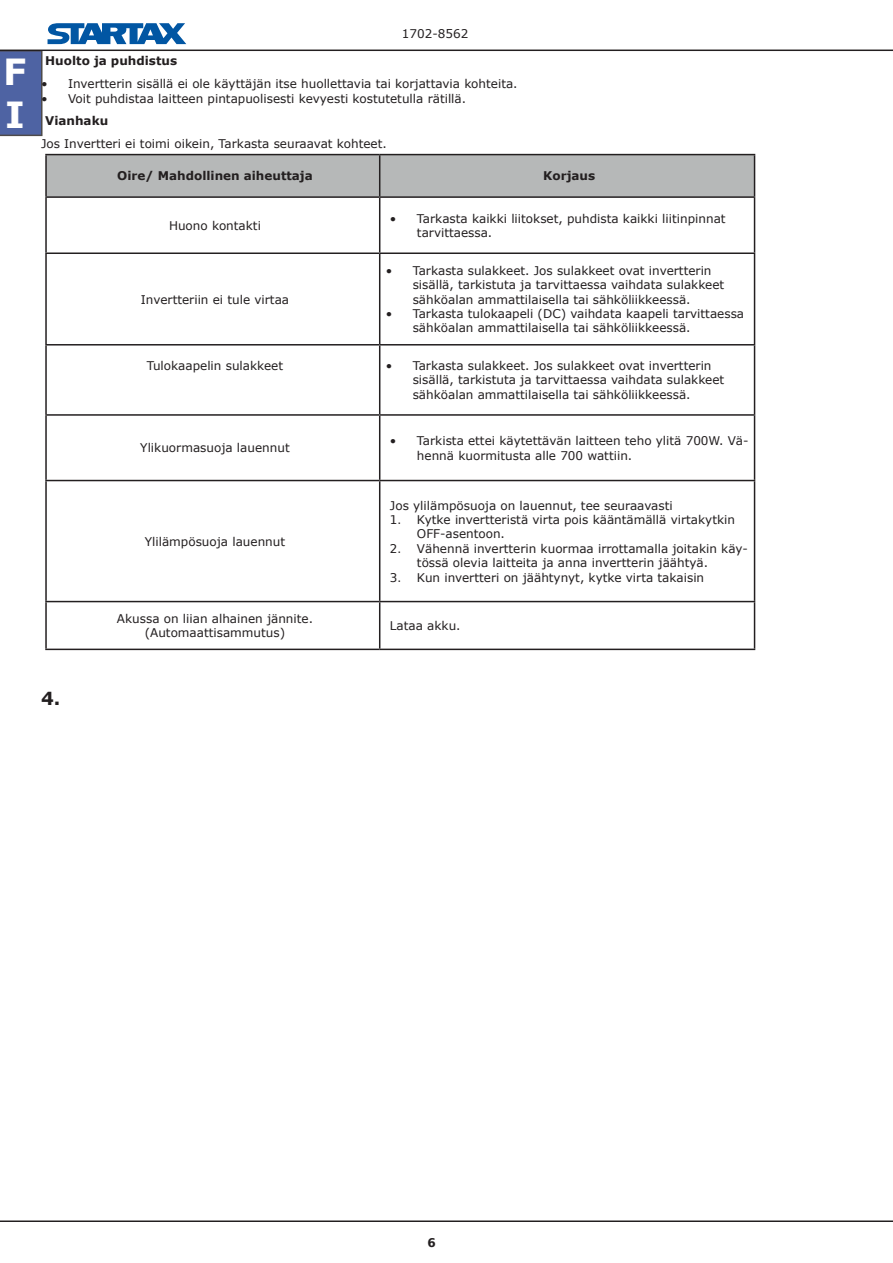
<style>
.page{position:relative;width:893px;height:1263px;background:#fff}
.page>*{position:absolute;margin:0;border:0;box-sizing:border-box;transform-origin:0 0}
.t1{font:700 36px/43.2px "Verdana";color:#fff}
.t2{font:700 18px "Verdana";color:#231f20}
.Käyttöohjeteksti{font:12px/14.4px "Verdana";color:#231f20}
.Käyttöohjeteksti_BOL{font:700 12px "Verdana";color:#231f20}
.Käyttöohjeotsikko_H1{font:700 12px "Verdana";color:#231f20}
.t3{font:700 12px "DejaVu Sans";color:#231f20}
.s1{font-family:"DejaVu Sans"}
</style>
<div class="page">
<hr style="left:0;top:48px;width:893px;height:2px;background:#231f20">
<hr style="left:0;top:1220px;width:893px;height:2px;background:#231f20">
<svg style="left:0;top:51px;width:43px;height:85px;background:#4f639e"></svg>
<div style="left:0;top:0;width:893px;height:49px;background:#fff"></div>
<hr style="left:0;top:50px;width:893px;height:1px;background:#231f20">
<svg style="left:48px;top:23px;width:138px;height:21px"></svg>
<div style="left:47px;top:155px;width:707px;height:41px;background:#b6b8b8"></div>
<svg style="left:47px;top:198px;width:707px;height:451px"></svg>
<hr style="left:45px;top:154px;width:335px;height:1px;background:#231f20">
<hr style="left:45px;top:155px;width:2px;height:41px;background:#231f20">
<hr style="left:380px;top:154px;width:375px;height:1px;background:#231f20">
<hr style="left:379px;top:155px;width:1px;height:41px;background:#231f20">
<hr style="left:754px;top:155px;width:1px;height:41px;background:#231f20">
<hr style="left:45px;top:196px;width:335px;height:2px;background:#231f20">
<hr style="left:45px;top:198px;width:2px;height:54px;background:#231f20">
<hr style="left:380px;top:196px;width:375px;height:2px;background:#231f20">
<hr style="left:379px;top:198px;width:1px;height:54px;background:#231f20">
<hr style="left:754px;top:198px;width:1px;height:54px;background:#231f20">
<hr style="left:45px;top:252px;width:335px;height:2px;background:#231f20">
<hr style="left:45px;top:254px;width:2px;height:90px;background:#231f20">
<hr style="left:380px;top:252px;width:375px;height:2px;background:#231f20">
<hr style="left:379px;top:254px;width:1px;height:90px;background:#231f20">
<hr style="left:754px;top:254px;width:1px;height:90px;background:#231f20">
<hr style="left:45px;top:344px;width:335px;height:1px;background:#231f20">
<hr style="left:45px;top:345px;width:2px;height:69px;background:#231f20">
<hr style="left:380px;top:344px;width:375px;height:1px;background:#231f20">
<hr style="left:379px;top:345px;width:1px;height:69px;background:#231f20">
<hr style="left:754px;top:345px;width:1px;height:69px;background:#231f20">
<hr style="left:45px;top:414px;width:335px;height:2px;background:#231f20">
<hr style="left:45px;top:416px;width:2px;height:64px;background:#231f20">
<hr style="left:380px;top:414px;width:375px;height:2px;background:#231f20">
<hr style="left:379px;top:416px;width:1px;height:64px;background:#231f20">
<hr style="left:754px;top:416px;width:1px;height:64px;background:#231f20">
<hr style="left:45px;top:480px;width:335px;height:1px;background:#231f20">
<hr style="left:45px;top:481px;width:2px;height:120px;background:#231f20">
<hr style="left:380px;top:480px;width:375px;height:1px;background:#231f20">
<hr style="left:379px;top:481px;width:1px;height:120px;background:#231f20">
<hr style="left:754px;top:481px;width:1px;height:120px;background:#231f20">
<hr style="left:45px;top:601px;width:335px;height:1px;background:#231f20">
<hr style="left:45px;top:602px;width:2px;height:47px;background:#231f20">
<hr style="left:380px;top:601px;width:375px;height:1px;background:#231f20">
<hr style="left:379px;top:602px;width:1px;height:47px;background:#231f20">
<hr style="left:754px;top:602px;width:1px;height:47px;background:#231f20">
<hr style="left:45px;top:649px;width:335px;height:1px;background:#231f20">
<hr style="left:380px;top:649px;width:375px;height:1px;background:#231f20">
<h1 class="t1" style="left:3px;top:50px;width:25px">F<br>I</h1>
<p class="Käyttöohjeteksti" style="left:402px;top:27px;width:68px">1702-8562</p>
<p class="Käyttöohjeotsikko_H1" style="left:45px;top:52px;width:133px">Huolto ja puhdistus</p>
<p class="Käyttöohjeteksti" style="left:41px;top:76px;width:478px">• Invertterin sisällä ei ole käyttäjän itse huollettavia tai korjattavia kohteita.</p>
<p class="Käyttöohjeteksti" style="left:41px;top:91px;width:427px">• Voit puhdistaa laitteen pintapuolisesti kevyesti kostutetulla rätillä.</p>
<p class="Käyttöohjeotsikko_H1" style="left:45px;top:113px;width:64px">Vianhaku</p>
<p class="Käyttöohjeteksti" style="left:41px;top:137px;width:347px">Jos Invertteri ei toimi oikein, Tarkasta seuraavat kohteet.</p>
<p class="Käyttöohjeteksti_BOL" style="left:117px;top:168px;width:197px">Oire/ Mahdollinen aiheuttaja</p>
<p class="Käyttöohjeteksti_BOL" style="left:543px;top:168px;width:53px">Korjaus</p>
<p class="Käyttöohjeteksti" style="left:169px;top:218px;width:93px">Huono kontakti</p>
<p class="Käyttöohjeteksti" style="left:417px;top:211px;width:310px;text-indent:-27px">• Tarkasta kaikki liitokset, puhdista kaikki liitinpinnat tarvittaessa.</p>
<p class="Käyttöohjeteksti" style="left:141px;top:292px;width:150px">Invertteriin ei tule virtaa</p>
<p class="Käyttöohjeteksti" style="left:413px;top:263px;width:313px;text-indent:-27px">• Tarkasta sulakkeet. Jos sulakkeet ovat invertterin sisällä, tarkistuta ja tarvittaessa vaihdata sulakkeet sähköalan ammattilaisella tai sähköliikkeessä.</p>
<p class="Käyttöohjeteksti" style="left:413px;top:306px;width:333px;text-indent:-27px">• Tarkasta tulokaapeli (DC) vaihdata kaapeli tarvittaessa sähköalan ammattilaisella tai sähköliikkeessä.</p>
<p class="Käyttöohjeteksti" style="left:147px;top:358px;width:138px">Tulokaapelin sulakkeet</p>
<p class="Käyttöohjeteksti" style="left:413px;top:358px;width:313px;text-indent:-27px">• Tarkasta sulakkeet. Jos sulakkeet ovat invertterin sisällä, tarkistuta ja tarvittaessa vaihdata sulakkeet sähköalan ammattilaisella tai sähköliikkeessä.</p>
<p class="Käyttöohjeteksti" style="left:140px;top:441px;width:151px">Ylikuormasuoja lauennut</p>
<p class="Käyttöohjeteksti" style="left:417px;top:433px;width:333px;text-indent:-27px">• Tarkista ettei käytettävän laitteen teho ylitä 700W. Vä&shy;hennä kuormitusta alle 700 wattiin.</p>
<p class="Käyttöohjeteksti" style="left:145px;top:534px;width:142px">Ylilämpösuoja lauennut</p>
<p class="Käyttöohjeteksti" style="left:117px;top:611px;width:198px">Akussa on liian alhainen jännite.</p>
<p class="Käyttöohjeteksti" style="left:145px;top:625px;width:142px">(Automaattisammutus)</p>
<p class="Käyttöohjeteksti" style="left:390px;top:498px;width:284px">Jos ylilämpösuoja on lauennut, tee seuraavasti</p>
<p class="Käyttöohjeteksti" style="left:417px;top:512px;width:320px;text-indent:-27px"><span class="s1">1.</span> Kytke invertteristä virta pois kääntämällä virtakytkin<br>OFF-asentoon.</p>
<p class="Käyttöohjeteksti" style="left:417px;top:541px;width:332px;text-indent:-27px"><span class="s1">2.</span> Vähennä invertterin kuormaa irrottamalla joitakin käy&shy;tössä olevia laitteita ja anna invertterin jäähtyä.</p>
<p class="Käyttöohjeteksti" style="left:390px;top:570px;width:316px"><span class="s1">3.</span> Kun invertteri on jäähtynyt, kytke virta takaisin</p>
<p class="Käyttöohjeteksti" style="left:390px;top:618px;width:72px">Lataa akku.</p>
<p class="t2" style="left:41px;top:685px;width:21px">4.</p>
<p class="t3" style="left:427px;top:1232px;width:10px">6</p>
</div>
